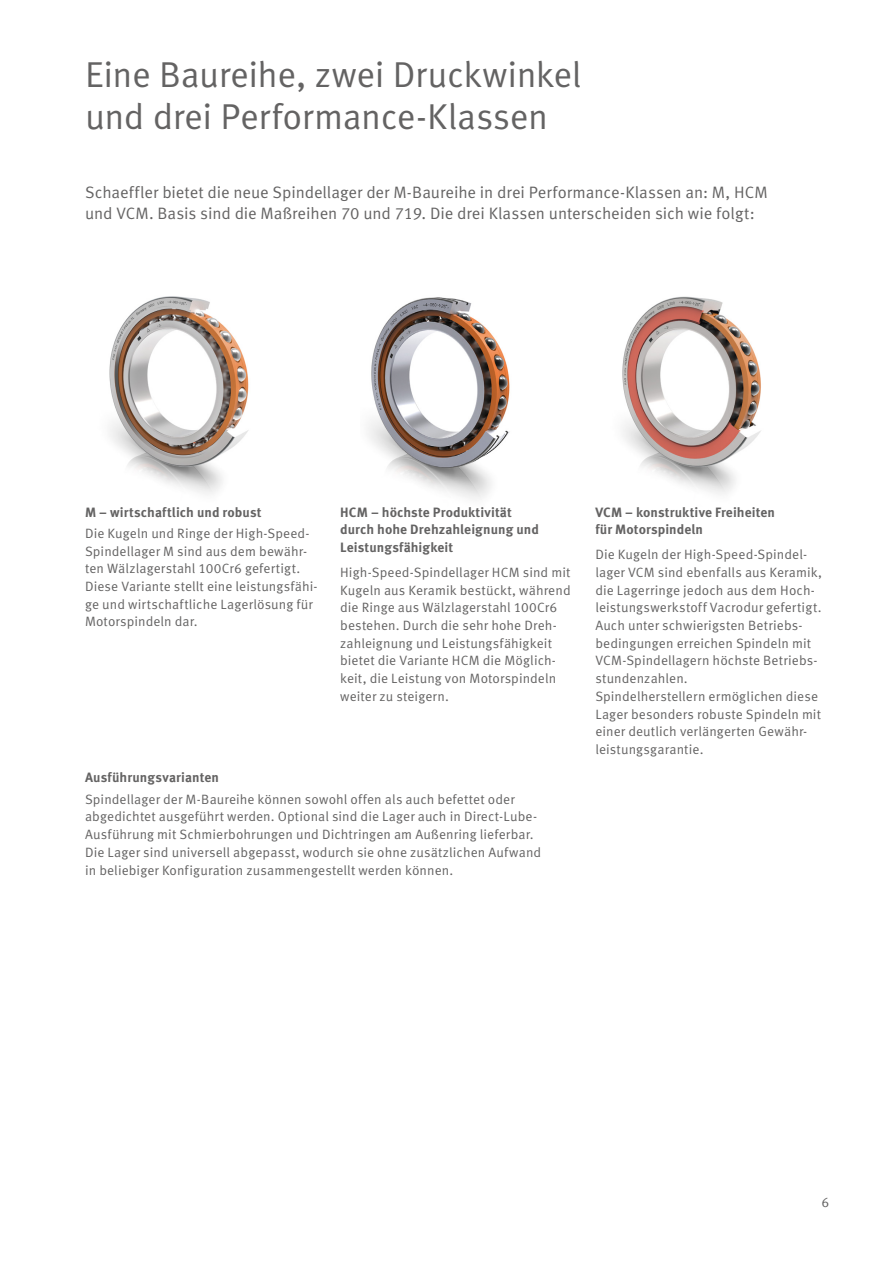
<style>
.page{position:relative;width:893px;height:1263px;background:#fff}
.page>*{position:absolute;margin:0;border:0;box-sizing:border-box;transform-origin:0 0}
.t1{font:36px/42px "Schaeffler Meta";letter-spacing:-.01em;color:#646363}
.t2{font:16.5px/21.3px "Schaeffler Meta";letter-spacing:-.005em;color:#646363}
.t3{font:13.5px/17.7px "Schaeffler Meta";letter-spacing:.005em;color:#646363}
.t4{font:700 13.5px/17.7px "Schaeffler Meta";letter-spacing:.005em;color:#646363}
</style>
<div class="page">
<img style="left:109px;top:296px;width:140px;height:198px">
<img style="left:368px;top:297px;width:142px;height:202px">
<img style="left:622px;top:296px;width:139px;height:198px">
<h1 class="t1" style="left:85px;top:54px;width:498px">Eine Baureihe, zwei Druckwinkel und drei Performance-Klassen</h1>
<p class="t2" style="left:85px;top:182px;width:684px">Schaeffler bietet die neue Spindellager der M-Baureihe in drei Performance-Klassen an: M, HCM und VCM. Basis sind die Maßreihen 70 und 719. Die drei Klassen unterscheiden sich wie folgt:</p>
<p class="t4" style="left:85px;top:503px;width:178px">M – wirtschaftlich und robust</p>
<p class="t3" style="left:85px;top:524px;width:234px">Die Kugeln und Ringe der High-Speed-Spindellager M sind aus dem bewähr&shy;ten Wälzlagerstahl 100Cr6 gefertigt.<br>Diese Variante stellt eine leistungsfähi&shy;ge und wirtschaftliche Lagerlösung für Motorspindeln dar.</p>
<p class="t4" style="left:340px;top:503px;width:200px">HCM – höchste Produktivität durch hohe Drehzahleignung und<br>Leistungsfähigkeit</p>
<p class="t3" style="left:340px;top:563px;width:232px">High-Speed-Spindellager HCM sind mit Kugeln aus Keramik bestückt, während die Ringe aus Wälzlagerstahl 100Cr6 bestehen. Durch die sehr hohe Dreh&shy;zahleignung und Leistungsfähigkeit bietet die Variante HCM die Möglich&shy;keit, die Leistung von Motorspindeln weiter zu steigern.</p>
<p class="t4" style="left:85px;top:769px;width:135px">Ausführungsvarianten</p>
<p class="t3" style="left:85px;top:790px;width:458px">Spindellager der M-Baureihe können sowohl offen als auch befettet oder abgedichtet ausgeführt werden. Optional sind die Lager auch in Direct-Lube-Ausführung mit Schmierbohrungen und Dichtringen am Außenring lieferbar.<br>Die Lager sind universell abgepasst, wodurch sie ohne zusätzlichen Aufwand in beliebiger Konfiguration zusammengestellt werden können.</p>
<p class="t4" style="left:595px;top:503px;width:181px">VCM – konstruktive Freiheiten für Motorspindeln</p>
<p class="t3" style="left:595px;top:546px;width:228px">Die Kugeln der High-Speed-Spindel&shy;lager VCM sind ebenfalls aus Keramik, die Lagerringe jedoch aus dem Hoch&shy;leistungswerkstoff Vacrodur gefertigt.<br>Auch unter schwierigsten Betriebs&shy;bedingungen erreichen Spindeln mit VCM-Spindellagern höchste Betriebs&shy;stundenzahlen.<br>Spindelherstellern ermöglichen diese Lager besonders robuste Spindeln mit einer deutlich verlängerten Gewähr&shy;leistungsgarantie.</p>
<p class="t3" style="left:821px;top:1194px;width:9px">6</p>
</div>
